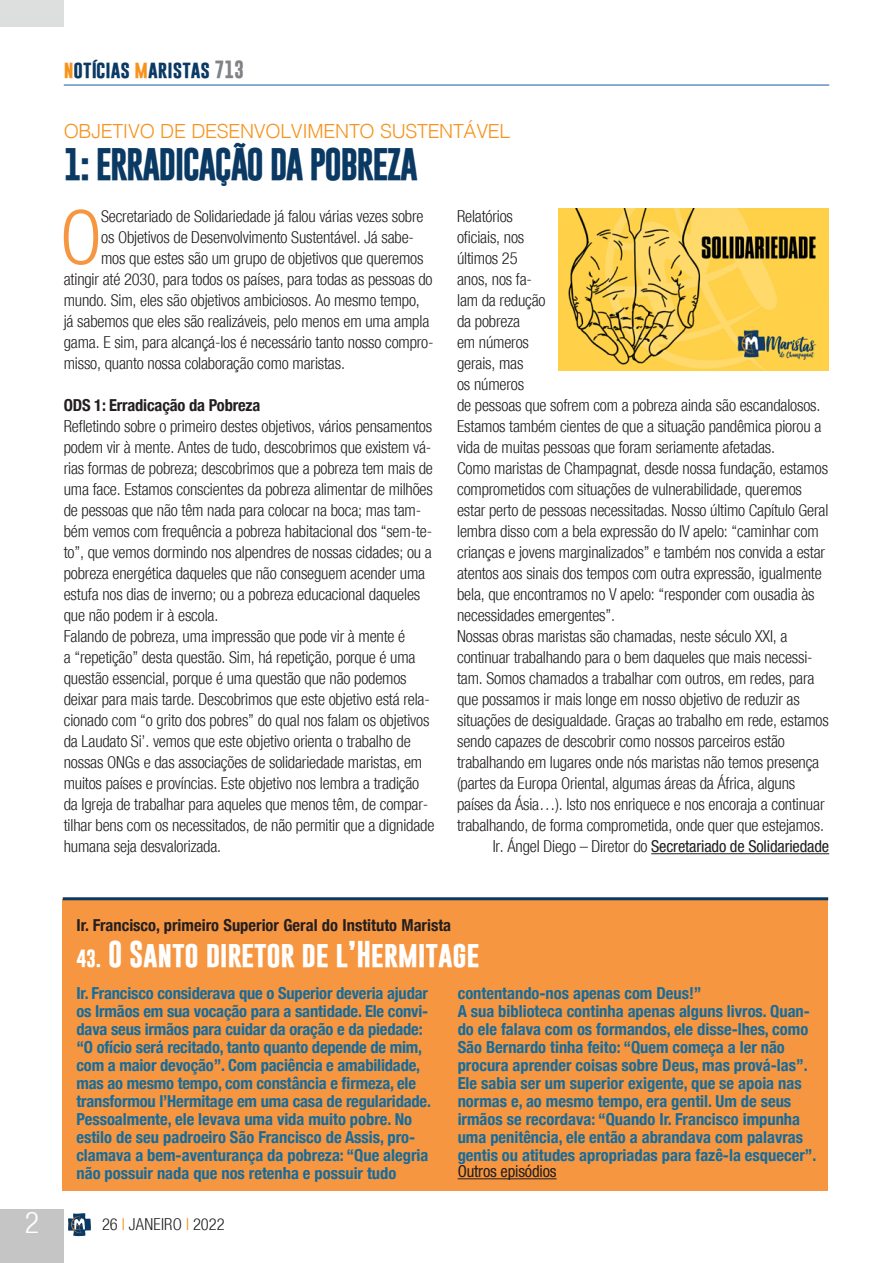
<style>
.page{position:relative;width:893px;height:1263px;background:#fff}
.page>*{position:absolute;margin:0;border:0;box-sizing:border-box;transform-origin:0 0}
.Testo_sinEspacio{font:300 condensed 75.3px "Helvetica Neue";color:#f79641}
.Titolo{font:700 33px "Gobold";letter-spacing:-.05em;color:#0a3963}
.t1{font:300 condensed 30px "Helvetica Neue";color:#fff}
.Titolo-2{font:700 27px "Gobold";letter-spacing:-.01em;color:#fff}
.sommario{font:300 19.5px "Helvetica";letter-spacing:-.015em;color:#f7931d}
.t2{font:700 18px "Gobold";color:#0a3963}
.Testo_sinEspacio-2{font:300 condensed 16.5px/21px "Helvetica Neue";letter-spacing:-.01em;color:#231f20}
.Testo_sinEspacio-3{font:700 condensed 16.5px/18px "Helvetica Neue";color:#136c9c}
.Testo_sinEspacio-4{font:condensed 16.5px "Helvetica Neue";letter-spacing:-.01em;color:#231f20}
.Titolo-3{font:700 condensed 16.5px "Helvetica Neue";color:#231f20}
.Testo_sinEspacio-5{font:700 condensed 16.5px "Helvetica Neue";letter-spacing:-.01em;color:#231f20}
.Testo_sinEspacio-6{font:300 condensed 16.5px "Helvetica Neue";letter-spacing:.015em;color:#231f20}
.s1{color:#f7931d}
.s2{color:#808285}
.s3{font-weight:300}
.s4{font-size:18px}
</style>
<div class="page">
<div style="left:0;top:1209px;width:64px;height:54px;background:#c4c5c4"></div>
<hr style="left:64px;top:85px;width:765px;height:1px;background:#175d9e">
<svg style="left:68px;top:1213px;width:23px;height:23px"></svg>
<div style="left:0;top:0;width:64px;height:27px;background:#dddede"></div>
<hr style="left:651px;top:853px;width:178px;height:1px;background:#231f20">
<img style="left:558px;top:208px;width:270px;height:163px">
<div style="left:63px;top:899px;width:765px;height:292px;background:#f79641"></div>
<hr style="left:458px;top:1178px;width:99px;height:1px;background:#231f20">
<hr style="left:63px;top:897px;width:765px;height:3px;background:#0a3963">
<p class="t2" style="left:64px;top:57px;width:182px"><span class="s1">n</span>otícias <span class="s1">m</span>aristas <span class="s2">713</span></p>
<p class="sommario" style="left:64px;top:114px;width:448px">OBJETIVO DE DESENVOLVIMENTO SUSTENTÁVEL</p>
<p class="Titolo" style="left:64px;top:143px;width:356px">1: ERRADICAÇÃO DA POBREZA</p>
<p class="Testo_sinEspacio" style="left:60px;top:194px;width:43px">O</p>
<p class="Testo_sinEspacio-2" style="left:101px;top:206px;width:324px">Secretariado de Solidariedade já falou várias vezes sobre</p>
<p class="Testo_sinEspacio-2" style="left:457px;top:206px;width:366px">Relatórios<br>oficiais, nos<br>últimos 25<br>anos, nos fa-<br>lam da redução<br>da pobreza<br>em números<br>gerais, mas<br>os números<br>de pessoas que sofrem com a pobreza ainda são escandalosos.<br>Estamos também cientes de que a situação pandêmica piorou a vida de muitas pessoas que foram seriamente afetadas.</p>
<p class="Testo_sinEspacio-2" style="left:457px;top:458px;width:373px">Como maristas de Champagnat, desde nossa fundação, estamos comprometidos com situações de vulnerabilidade, queremos estar perto de pessoas necessitadas. Nosso último Capítulo Geral lembra disso com a bela expressão do IV apelo: “caminhar com crianças e jovens marginalizados” e também nos convida a estar atentos aos sinais dos tempos com outra expressão, igualmente bela, que encontramos no V apelo: “responder com ousadia às necessidades emergentes”.</p>
<p class="Testo_sinEspacio-2" style="left:457px;top:626px;width:373px">Nossas obras maristas são chamadas, neste século XXI, a continuar trabalhando para o bem daqueles que mais necessi&shy;tam. Somos chamados a trabalhar com outros, em redes, para que possamos ir mais longe em nosso objetivo de reduzir as situações de desigualdade. Graças ao trabalho em rede, estamos sendo capazes de descobrir como nossos parceiros estão trabalhando em lugares onde nós maristas não temos presença (partes da Europa Oriental, algumas áreas da África, alguns países da Ásia…). Isto nos enriquece e nos encoraja a continuar trabalhando, de forma comprometida, onde quer que estejamos.</p>
<p class="Testo_sinEspacio-4" style="left:493px;top:837px;width:338px"><span class="s3">Ir. Ángel Diego – Diretor do</span> Secretariado de Solidariedade</p>
<p class="Testo_sinEspacio-2" style="left:101px;top:227px;width:314px">os Objetivos de Desenvolvimento Sustentável. Já sabe-</p>
<p class="Testo_sinEspacio-2" style="left:101px;top:248px;width:324px">mos que estes são um grupo de objetivos que queremos</p>
<p class="Testo_sinEspacio-2" style="left:64px;top:269px;width:370px">atingir até 2030, para todos os países, para todas as pessoas do</p>
<p class="Testo_sinEspacio-2" style="left:64px;top:290px;width:358px">mundo. Sim, eles são objetivos ambiciosos. Ao mesmo tempo,</p>
<p class="Testo_sinEspacio-2" style="left:64px;top:311px;width:367px">já sabemos que eles são realizáveis, pelo menos em uma ampla</p>
<p class="Testo_sinEspacio-2" style="left:64px;top:332px;width:371px">gama. E sim, para alcançá-los é necessário tanto nosso compro-</p>
<p class="Testo_sinEspacio-2" style="left:64px;top:353px;width:283px">misso, quanto nossa colaboração como maristas.</p>
<p class="Testo_sinEspacio-5" style="left:64px;top:391px;width:198px">ODS 1: Erradicação da Pobreza</p>
<p class="Testo_sinEspacio-2" style="left:64px;top:416px;width:371px">Refletindo sobre o primeiro destes objetivos, vários pensamentos podem vir à mente. Antes de tudo, descobrimos que existem vá&shy;rias formas de pobreza; descobrimos que a pobreza tem mais de uma face. Estamos conscientes da pobreza alimentar de milhões de pessoas que não têm nada para colocar na boca; mas tam&shy;bém vemos com frequência a pobreza habitacional dos “sem-te&shy;to”, que vemos dormindo nos alpendres de nossas cidades; ou a pobreza energética daqueles que não conseguem acender uma estufa nos dias de inverno; ou a pobreza educacional daqueles que não podem ir à escola.</p>
<p class="Testo_sinEspacio-2" style="left:64px;top:626px;width:372px">Falando de pobreza, uma impressão que pode vir à mente é<br>a “repetição” desta questão. Sim, há repetição, porque é uma questão essencial, porque é uma questão que não podemos deixar para mais tarde. Descobrimos que este objetivo está rela&shy;cionado com “o grito dos pobres” do qual nos falam os objetivos da Laudato Si’. vemos que este objetivo orienta o trabalho de nossas ONGs e das associações de solidariedade maristas, em muitos países e províncias. Este objetivo nos lembra a tradição da Igreja de trabalhar para aqueles que menos têm, de compar&shy;tilhar bens com os necessitados, de não permitir que a dignidade humana seja desvalorizada.</p>
<h3 class="t1" style="left:25px;top:1205px;width:16px">2</h3>
<p class="Titolo-3" style="left:76px;top:912px;width:376px">Ir. Francisco, primeiro Superior Geral do Instituto Marista</p>
<p class="Titolo-2" style="left:76px;top:936px;width:404px"><span class="s4">43.</span> O Santo diretor de l’Hermitage</p>
<p class="Testo_sinEspacio-3" style="left:76px;top:983px;width:356px">Ir. Francisco considerava que o Superior deveria ajudar os Irmãos em sua vocação para a santidade. Ele convi&shy;dava seus irmãos para cuidar da oração e da piedade: “O ofício será recitado, tanto quanto depende de mim, com a maior devoção”. Com paciência e amabilidade, mas ao mesmo tempo, com constância e firmeza, ele transformou l’Hermitage em uma casa de regularidade.</p>
<p class="Testo_sinEspacio-3" style="left:76px;top:1109px;width:353px">Pessoalmente, ele levava uma vida muito pobre. No estilo de seu padroeiro São Francisco de Assis, pro&shy;clamava a bem-aventurança da pobreza: “Que alegria não possuir nada que nos retenha e possuir tudo</p>
<p class="Testo_sinEspacio-6" style="left:102px;top:1215px;width:124px">26 <span class="s1">I</span> JANEIRO <span class="s1">I</span> 2022</p>
<p class="Testo_sinEspacio-3" style="left:458px;top:983px;width:245px">contentando-nos apenas com Deus!”</p>
<p class="Testo_sinEspacio-3" style="left:458px;top:1001px;width:354px">A sua biblioteca continha apenas alguns livros. Quan&shy;do ele falava com os formandos, ele disse-lhes, como São Bernardo tinha feito: “Quem começa a ler não procura aprender coisas sobre Deus, mas prová-las”.</p>
<p class="Testo_sinEspacio-3" style="left:458px;top:1073px;width:360px">Ele sabia ser um superior exigente, que se apoia nas normas e, ao mesmo tempo, era gentil. Um de seus irmãos se recordava: “Quando Ir. Francisco impunha uma penitência, ele então a abrandava com palavras gentis ou atitudes apropriadas para fazê-la esquecer”.</p>
<p class="Testo_sinEspacio-4" style="left:458px;top:1162px;width:100px">Outros episódios</p>
</div>
